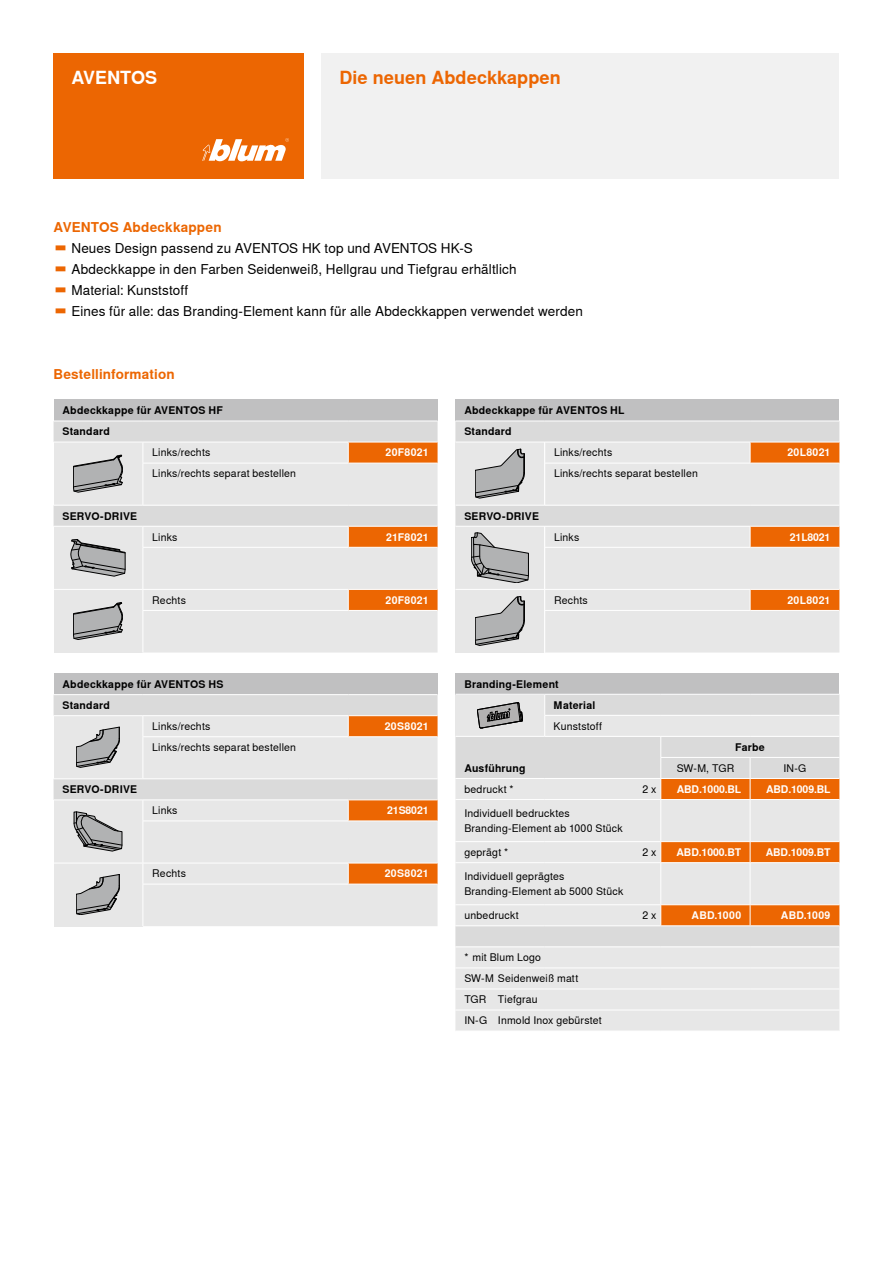
<style>
.page{position:relative;width:893px;height:1263px;background:#fff}
.page>*{position:absolute;margin:0;border:0;box-sizing:border-box;transform-origin:0 0}
.t1{font:700 18px "Nimbus Sans Global";color:#ec6602}
.t2{font:700 18px "Nimbus Sans Global";letter-spacing:-.005em;color:#fff}
.t3{font:13.5px/21px "Nimbus Sans Global";letter-spacing:.01em;color:#000}
.t4{font:700 13.5px "Nimbus Sans Global";letter-spacing:.01em;color:#ec6602}
.t5{font:10.5px/21px "Nimbus Sans Global";letter-spacing:.02em;color:#000}
.t6{font:700 10.5px "Nimbus Sans Global";letter-spacing:.02em;color:#000}
.t7{font:700 10.5px "Nimbus Sans Global";letter-spacing:-.01em;color:#fff}
.t8{font:700 10.5px "Nimbus Sans Global";letter-spacing:.03em;color:#fff}
.t9{font:700 10.5px "Nimbus Sans Global";letter-spacing:.01em;color:#fff}
.s1{font-weight:700;color:#ec6602}
.s2{font-size:17.25px;color:#ec6602}
</style>
<div class="page">
<div style="left:54px;top:589px;width:88px;height:63px;background:#e7e7e7"></div>
<div style="left:455px;top:589px;width:89px;height:63px;background:#e7e7e7"></div>
<div style="left:54px;top:863px;width:88px;height:63px;background:#e7e7e7"></div>
<div style="left:321px;top:54px;width:518px;height:125px;background:#f0f0f0"></div>
<div style="left:54px;top:54px;width:250px;height:125px;background:#ec6602"></div>
<svg style="left:202px;top:138px;width:87px;height:23px"></svg>
<div style="left:54px;top:400px;width:384px;height:21px;background:#c0c0c1"></div>
<div style="left:143px;top:640px;width:295px;height:12px;background:#e7e7e7"></div>
<svg style="left:54px;top:421px;width:384px;height:219px;background:#e0d8d2"></svg>
<hr style="left:142px;top:611px;width:1px;height:41px;background:#fff">
<hr style="left:142px;top:610px;width:206px;height:1px;background:#fff">
<hr style="left:348px;top:610px;width:90px;height:1px;background:#fff">
<div style="left:54px;top:674px;width:384px;height:21px;background:#c0c0c1"></div>
<div style="left:143px;top:915px;width:295px;height:11px;background:#e7e7e7"></div>
<hr style="left:54px;top:694px;width:89px;height:1px;background:#fff">
<hr style="left:143px;top:694px;width:205px;height:1px;background:#fff">
<hr style="left:348px;top:694px;width:90px;height:1px;background:#fff">
<svg style="left:54px;top:695px;width:384px;height:220px;background:#e1d9d2"></svg>
<hr style="left:142px;top:884px;width:1px;height:42px;background:#fff">
<hr style="left:142px;top:884px;width:206px;height:1px;background:#fff">
<hr style="left:348px;top:884px;width:90px;height:1px;background:#fff">
<div style="left:455px;top:400px;width:384px;height:21px;background:#c0c0c1"></div>
<div style="left:545px;top:646px;width:294px;height:6px;background:#e7e7e7"></div>
<svg style="left:455px;top:421px;width:384px;height:225px;background:#e0d8d2"></svg>
<hr style="left:544px;top:611px;width:1px;height:41px;background:#fff">
<hr style="left:544px;top:610px;width:206px;height:1px;background:#fff">
<hr style="left:750px;top:610px;width:89px;height:1px;background:#fff">
<div style="left:455px;top:673px;width:384px;height:21px;background:#c0c0c1"></div>
<svg style="left:455px;top:695px;width:384px;height:20px;background:#d6d6d6"></svg>
<svg style="left:455px;top:715px;width:384px;height:316px;background:#e4e4e4"></svg>
<hr style="left:455px;top:736px;width:90px;height:1px;background:#fff">
<hr style="left:455px;top:778px;width:90px;height:1px;background:#fff">
<hr style="left:545px;top:778px;width:116px;height:1px;background:#fff">
<hr style="left:455px;top:799px;width:90px;height:1px;background:#fff">
<hr style="left:545px;top:799px;width:116px;height:1px;background:#fff">
<hr style="left:455px;top:841px;width:90px;height:1px;background:#fff">
<hr style="left:545px;top:841px;width:116px;height:1px;background:#fff">
<hr style="left:455px;top:862px;width:90px;height:1px;background:#fff">
<hr style="left:545px;top:862px;width:116px;height:1px;background:#fff">
<hr style="left:455px;top:904px;width:90px;height:1px;background:#fff">
<hr style="left:545px;top:904px;width:116px;height:1px;background:#fff">
<hr style="left:455px;top:925px;width:90px;height:1px;background:#fff">
<hr style="left:545px;top:925px;width:116px;height:1px;background:#fff">
<hr style="left:455px;top:946px;width:90px;height:1px;background:#fff">
<hr style="left:545px;top:946px;width:116px;height:1px;background:#fff">
<hr style="left:661px;top:946px;width:89px;height:1px;background:#fff">
<hr style="left:750px;top:946px;width:89px;height:1px;background:#fff">
<hr style="left:544px;top:715px;width:117px;height:1px;background:#fff">
<svg style="left:544px;top:695px;width:1px;height:41px"></svg>
<hr style="left:661px;top:715px;width:89px;height:1px;background:#fff">
<hr style="left:750px;top:715px;width:89px;height:1px;background:#fff">
<hr style="left:545px;top:736px;width:116px;height:1px;background:#fff">
<hr style="left:661px;top:736px;width:89px;height:1px;background:#fff">
<hr style="left:750px;top:736px;width:89px;height:1px;background:#fff">
<svg style="left:660px;top:737px;width:179px;height:189px;background:#e6bc9d"></svg>
<hr style="left:661px;top:925px;width:89px;height:1px;background:#fff">
<hr style="left:750px;top:925px;width:89px;height:1px;background:#fff">
<hr style="left:455px;top:967px;width:90px;height:1px;background:#fff">
<hr style="left:545px;top:967px;width:116px;height:1px;background:#fff">
<hr style="left:661px;top:967px;width:89px;height:1px;background:#fff">
<hr style="left:750px;top:967px;width:89px;height:1px;background:#fff">
<hr style="left:455px;top:988px;width:90px;height:1px;background:#fff">
<hr style="left:545px;top:988px;width:116px;height:1px;background:#fff">
<hr style="left:661px;top:988px;width:89px;height:1px;background:#fff">
<hr style="left:750px;top:988px;width:89px;height:1px;background:#fff">
<hr style="left:455px;top:1010px;width:90px;height:1px;background:#fff">
<hr style="left:545px;top:1010px;width:116px;height:1px;background:#fff">
<hr style="left:661px;top:1010px;width:89px;height:1px;background:#fff">
<hr style="left:750px;top:1010px;width:89px;height:1px;background:#fff">
<h1 class="t2" style="left:71px;top:67px;width:87px">AVENTOS</h1>
<h1 class="t1" style="left:339px;top:67px;width:223px">Die neuen Abdeckkappen</h1>
<p class="t3" style="left:54px;top:216px;width:531px"><span class="s1">AVENTOS Abdeckkappen<br></span><span class="s2">▬</span> Neues Design passend zu AVENTOS HK top und AVENTOS HK-S<br><span class="s2">▬</span> Abdeckkappe in den Farben Seidenweiß, Hellgrau und Tiefgrau erhältlich<br><span class="s2">▬</span> Material: Kunststoff<br><span class="s2">▬</span> Eines für alle: das Branding-Element kann für alle Abdeckkappen verwendet werden</p>
<p class="t4" style="left:54px;top:366px;width:123px">Bestellinformation</p>
<p class="t6" style="left:63px;top:404px;width:162px">Abdeckkappe für AVENTOS HF</p>
<p class="t6" style="left:464px;top:404px;width:162px">Abdeckkappe für AVENTOS HL</p>
<p class="t6" style="left:63px;top:426px;width:49px">Standard</p>
<p class="t6" style="left:464px;top:426px;width:49px">Standard</p>
<p class="t5" style="left:152px;top:442px;width:60px">Links/rechts</p>
<p class="t8" style="left:385px;top:447px;width:45px">20F8021</p>
<p class="t5" style="left:554px;top:442px;width:60px">Links/rechts</p>
<p class="t8" style="left:787px;top:447px;width:45px">20L8021</p>
<p class="t5" style="left:152px;top:463px;width:145px">Links/rechts separat bestellen</p>
<p class="t5" style="left:554px;top:463px;width:145px">Links/rechts separat bestellen</p>
<p class="t6" style="left:63px;top:510px;width:76px">SERVO-DRIVE</p>
<p class="t6" style="left:464px;top:510px;width:76px">SERVO-DRIVE</p>
<p class="t5" style="left:152px;top:526px;width:27px">Links</p>
<p class="t9" style="left:386px;top:531px;width:44px">21F8021</p>
<p class="t5" style="left:554px;top:526px;width:27px">Links</p>
<p class="t7" style="left:790px;top:531px;width:42px">21L8021</p>
<p class="t5" style="left:152px;top:590px;width:35px">Rechts</p>
<p class="t8" style="left:385px;top:594px;width:45px">20F8021</p>
<p class="t5" style="left:554px;top:590px;width:35px">Rechts</p>
<p class="t8" style="left:787px;top:594px;width:45px">20L8021</p>
<p class="t6" style="left:63px;top:678px;width:162px">Abdeckkappe für AVENTOS HS</p>
<p class="t6" style="left:464px;top:678px;width:96px">Branding-Element</p>
<p class="t6" style="left:63px;top:699px;width:49px">Standard</p>
<p class="t6" style="left:554px;top:699px;width:43px">Material</p>
<p class="t5" style="left:152px;top:716px;width:60px">Links/rechts</p>
<p class="t8" style="left:385px;top:720px;width:45px">20S8021</p>
<p class="t5" style="left:554px;top:715px;width:50px">Kunststoff</p>
<p class="t5" style="left:152px;top:737px;width:145px">Links/rechts separat bestellen</p>
<p class="t6" style="left:735px;top:741px;width:31px">Farbe</p>
<p class="t6" style="left:464px;top:762px;width:63px">Ausführung</p>
<p class="t5" style="left:677px;top:758px;width:59px">SW-M, TGR</p>
<p class="t5" style="left:783px;top:758px;width:24px">IN-G</p>
<p class="t6" style="left:63px;top:783px;width:76px">SERVO-DRIVE</p>
<p class="t5" style="left:464px;top:779px;width:51px">bedruckt *</p>
<p class="t5" style="left:642px;top:779px;width:16px">2 x</p>
<p class="t7" style="left:677px;top:783px;width:66px">ABD.1000.BL</p>
<p class="t7" style="left:766px;top:783px;width:66px">ABD.1009.BL</p>
<p class="t5" style="left:152px;top:800px;width:27px">Links</p>
<p class="t5" style="left:152px;top:863px;width:35px">Rechts</p>
<p class="t7" style="left:387px;top:804px;width:43px">21S8021</p>
<p class="t8" style="left:385px;top:868px;width:45px">20S8021</p>
<p class="t5" style="left:464px;top:806px;width:160px;line-height:15px">Individuell bedrucktes<br>Branding-Element ab 1000 Stück</p>
<p class="t5" style="left:464px;top:869px;width:160px;line-height:15px">Individuell geprägtes<br>Branding-Element ab 5000 Stück</p>
<p class="t5" style="left:464px;top:842px;width:45px">geprägt *</p>
<p class="t5" style="left:642px;top:842px;width:16px">2 x</p>
<p class="t7" style="left:676px;top:846px;width:66px">ABD.1000.BT</p>
<p class="t7" style="left:766px;top:846px;width:66px">ABD.1009.BT</p>
<p class="t5" style="left:464px;top:905px;width:56px">unbedruckt</p>
<p class="t5" style="left:642px;top:905px;width:16px">2 x</p>
<p class="t9" style="left:692px;top:909px;width:51px">ABD.1000</p>
<p class="t9" style="left:781px;top:909px;width:51px">ABD.1009</p>
<p class="t5" style="left:464px;top:947px;width:115px">* mit Blum Logo<br>SW-M Seidenweiß matt<br>TGR<br>IN-G</p>
<p class="t5" style="left:498px;top:989px;width:105px">Tiefgrau<br>Inmold Inox gebürstet</p>
</div>
